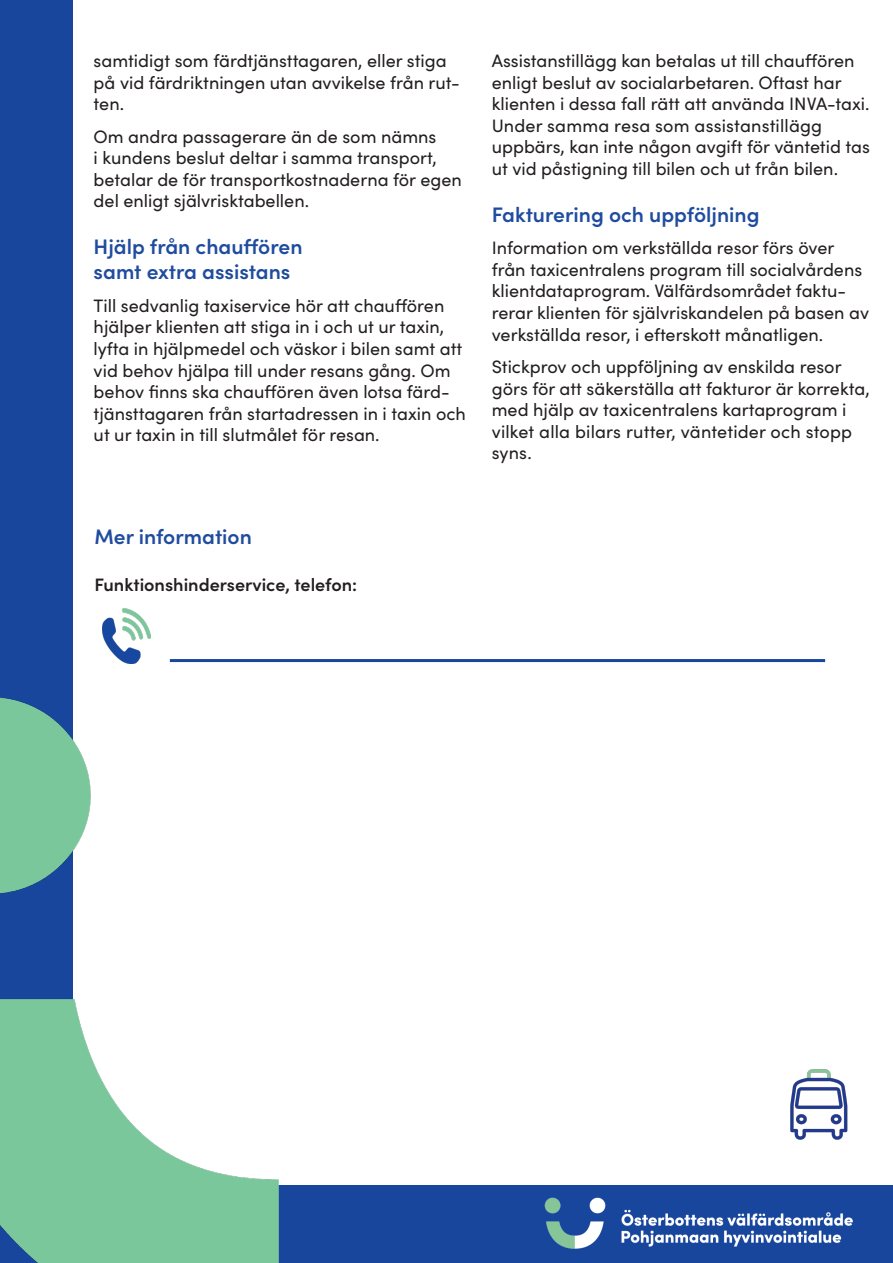
<style>
.page{position:relative;width:893px;height:1263px;background:#18469d}
.page>*{position:absolute;margin:0;border:0;box-sizing:border-box;transform-origin:0 0}
.t1{font:600 21px "Sofia Pro";color:#1f4c9e}
.t2{font:18px/21.6px "Sofia Pro";color:#231f20}
.t3{font:600 18px "Sofia Pro";color:#231f20}
</style>
<div class="page">
<div style="left:74px;top:0;width:819px;height:1185px;background:#fff"></div>
<img style="left:0;top:698px;width:278px;height:565px">
<img style="left:103px;top:609px;width:47px;height:55px">
<img style="left:545px;top:1197px;width:307px;height:52px">
<hr style="left:170px;top:659px;width:655px;height:3px;background:#18469d">
<img style="left:790px;top:1070px;width:58px;height:70px">
<p class="t2" style="left:94px;top:49px;width:368px">samtidigt som färdtjänsttagaren, eller stiga på vid färdriktningen utan avvikelse från rut&shy;ten.</p>
<p class="t2" style="left:94px;top:124px;width:370px">Om andra passagerare än de som nämns<br>i kundens beslut deltar i samma transport, betalar de för transportkostnaderna för egen del enligt självrisktabellen.</p>
<p class="t1" style="left:94px;top:231px;width:210px">Hjälp från chauffören</p>
<p class="t1" style="left:94px;top:256px;width:198px">samt extra assistans</p>
<p class="t2" style="left:94px;top:294px;width:370px">Till sedvanlig taxiservice hör att chauffören hjälper klienten att stiga in i och ut ur taxin, lyfta in hjälpmedel och väskor i bilen samt att vid behov hjälpa till under resans gång. Om behov finns ska chauffören även lotsa färd-</p>
<p class="t2" style="left:94px;top:402px;width:374px">tjänsttagaren från startadressen in i taxin och ut ur taxin in till slutmålet för resan.</p>
<p class="t1" style="left:94px;top:520px;width:159px">Mer information</p>
<p class="t3" style="left:94px;top:571px;width:264px">Funktionshinderservice, telefon:</p>
<p class="t2" style="left:492px;top:49px;width:379px">Assistanstillägg kan betalas ut till chauffören enligt beslut av socialarbetaren. Oftast har klienten i dessa fall rätt att använda INVA-taxi.<br>Under samma resa som assistanstillägg</p>
<p class="t2" style="left:492px;top:135px;width:380px">uppbärs, kan inte någon avgift för väntetid tas ut vid påstigning till bilen och ut från bilen.</p>
<p class="t1" style="left:492px;top:199px;width:269px">Fakturering och uppföljning</p>
<p class="t2" style="left:492px;top:236px;width:372px">Information om verkställda resor förs över från taxicentralens program till socialvårdens klientdataprogram. Välfärdsområdet faktu-</p>
<p class="t2" style="left:492px;top:301px;width:379px">rerar klienten för självriskandelen på basen av verkställda resor, i efterskott månatligen.</p>
<p class="t2" style="left:492px;top:355px;width:379px">Stickprov och uppföljning av enskilda resor görs för att säkerställa att fakturor är korrekta, med hjälp av taxicentralens kartaprogram i vilket alla bilars rutter, väntetider och stopp syns.</p>
</div>
